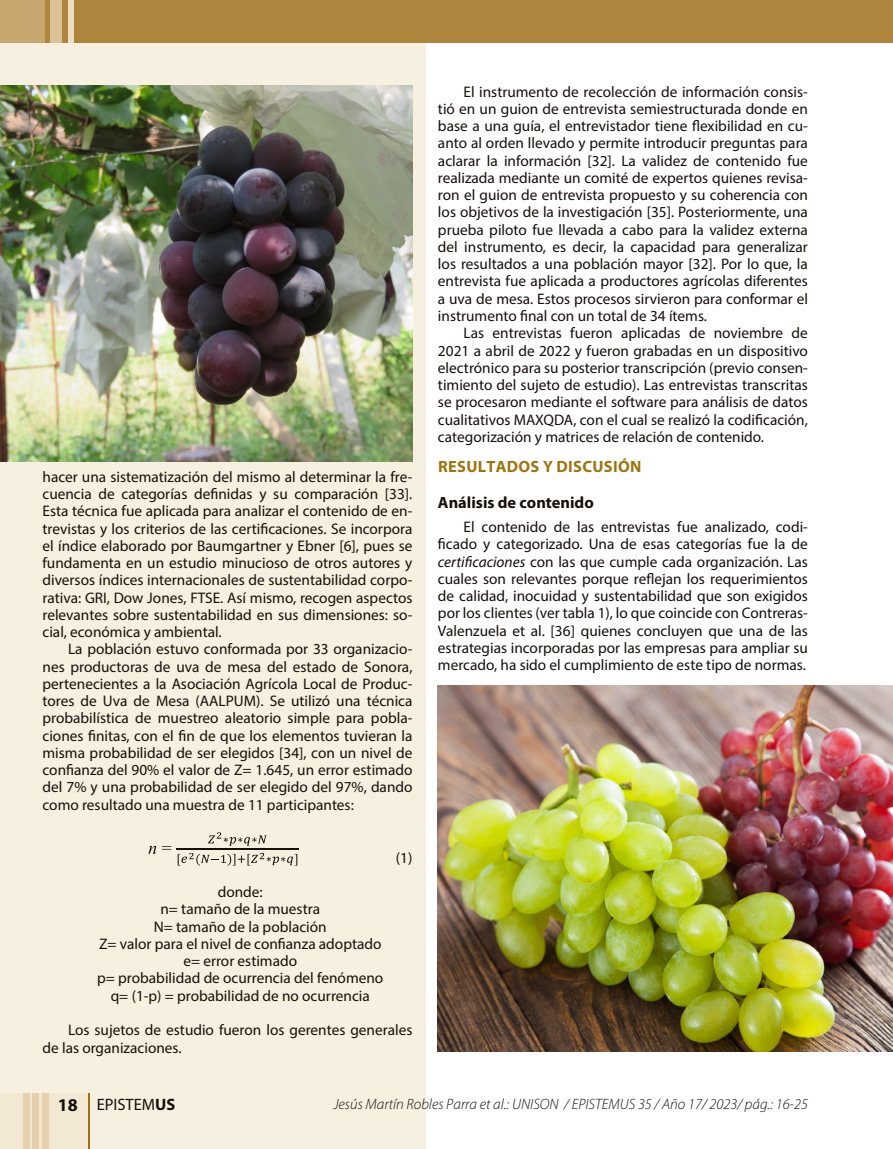
<style>
.page{position:relative;width:893px;height:1149px;background:#fff}
.page>*{position:absolute;margin:0;border:0;box-sizing:border-box;transform-origin:0 0}
.t1{font:16.5px "Myriad Pro";color:#16100a}
.t2{font:700 16.35px "Myriad Pro";letter-spacing:.02em;color:#9e7411}
.t3{font:700 16.35px "Myriad Pro";color:#16100a}
.t4{font:15.3px/17.2px "Myriad Pro";color:#16100a;text-align:justify}
.t5{font:italic 300 15px "Myriad Pro";color:#16100a}
.s1{font-style:italic}
.s2{font-weight:700;font-size:18px}
.s3{font-weight:700}
</style>
<div class="page">
<div style="left:0;top:0;width:425px;height:1148px;background:#f7efe0"></div>
<svg style="left:148px;top:845px;width:8px;height:8px"></svg>
<svg style="left:162px;top:846px;width:9px;height:3px"></svg>
<svg style="left:208px;top:832px;width:59px;height:13px"></svg>
<svg style="left:178px;top:852px;width:119px;height:13px"></svg>
<hr style="left:176px;top:847px;width:123px;height:1px;background:#16100a">
<div style="left:0;top:0;width:893px;height:43px;background:#ad853c"></div>
<div style="left:0;top:0;width:44px;height:43px;background:#c7a670"></div>
<div style="left:50px;top:0;width:12px;height:43px;background:#dbc298"></div>
<div style="left:68px;top:0;width:6px;height:43px;background:#eddec1"></div>
<img style="left:0;top:85px;width:412px;height:376px">
<img style="left:438px;top:685px;width:455px;height:366px">
<div style="left:0;top:1092px;width:89px;height:56px;background:#f3e8d4"></div>
<div style="left:23px;top:1092px;width:6px;height:56px;background:#e4d0ac"></div>
<div style="left:32px;top:1092px;width:7px;height:56px;background:#e4d0ac"></div>
<div style="left:42px;top:1092px;width:6px;height:56px;background:#e4d0ac"></div>
<hr style="left:88px;top:1092px;width:1px;height:56px;background:#9e7411">
<p class="t4" style="left:43px;top:467px;width:371px">hacer una sistematización del mismo al determinar la fre&shy;cuencia de categorías definidas y su comparación [33].<br>Esta técnica fue aplicada para analizar el contenido de en&shy;trevistas y los criterios de las certificaciones. Se incorpora el índice elaborado por Baumgartner y Ebner [6], pues se fundamenta en un estudio minucioso de otros autores y diversos índices internacionales de sustentabilidad corpo&shy;rativa: GRI, Dow Jones, FTSE. Así mismo, recogen aspectos relevantes sobre sustentabilidad en sus dimensiones: so&shy;cial, económica y ambiental.</p>
<p class="t4" style="left:43px;top:640px;width:371px;text-indent:26px">La población estuvo conformada por 33 organizacio&shy;nes productoras de uva de mesa del estado de Sonora, pertenecientes a la Asociación Agrícola Local de Produc&shy;tores de Uva de Mesa (AALPUM). Se utilizó una técnica probabilística de muestreo aleatorio simple para pobla&shy;ciones finitas, con el fin de que los elementos tuvieran la misma probabilidad de ser elegidos [34], con un nivel de confianza del 90% el valor de Z= 1.645, un error estimado del 7% y una probabilidad de ser elegido del 97%, dando como resultado una muestra de 11 participantes:</p>
<p class="t4" style="left:396px;top:848px;width:18px">(1)</p>
<p class="t4" style="left:97px;top:882px;width:288px;text-align:center">donde:<br>n= tamaño de la muestra<br>N= tamaño de la población<br>Z= valor para el nivel de confianza adoptado e= error estimado<br>p= probabilidad de ocurrencia del fenómeno q= (1-p) = probabilidad de no ocurrencia</p>
<p class="t4" style="left:43px;top:1020px;width:371px;text-indent:26px">Los sujetos de estudio fueron los gerentes generales de las organizaciones.</p>
<p class="t4" style="left:438px;top:82px;width:371px;text-indent:26px">El instrumento de recolección de información consis&shy;tió en un guion de entrevista semiestructurada donde en base a una guía, el entrevistador tiene flexibilidad en cu&shy;anto al orden llevado y permite introducir preguntas para aclarar la información [32]. La validez de contenido fue realizada mediante un comité de expertos quienes revisa&shy;ron el guion de entrevista propuesto y su coherencia con los objetivos de la investigación [35]. Posteriormente, una prueba piloto fue llevada a cabo para la validez externa del instrumento, es decir, la capacidad para generalizar los resultados a una población mayor [32]. Por lo que, la entrevista fue aplicada a productores agrícolas diferentes a uva de mesa. Estos procesos sirvieron para conformar el instrumento final con un total de 34 ítems.</p>
<p class="t4" style="left:438px;top:324px;width:371px;text-indent:26px">Las entrevistas fueron aplicadas de noviembre de 2021 a abril de 2022 y fueron grabadas en un dispositivo electrónico para su posterior transcripción (previo consen&shy;timiento del sujeto de estudio). Las entrevistas transcritas se procesaron mediante el software para análisis de datos cualitativos MAXQDA, con el cual se realizó la codificación, categorización y matrices de relación de contenido.</p>
<p class="t2" style="left:438px;top:455px;width:205px">RESULTADOS Y DISCUSIÓN</p>
<p class="t3" style="left:438px;top:492px;width:157px">Análisis de contenido</p>
<p class="t4" style="left:438px;top:518px;width:371px;text-indent:26px">El contenido de las entrevistas fue analizado, codi&shy;ficado y categorizado. Una de esas categorías fue la de <span class="s1">certificaciones</span> con las que cumple cada organización. Las cuales son relevantes porque reflejan los requerimientos de calidad, inocuidad y sustentabilidad que son exigidos por los clientes (ver tabla 1), lo que coincide con Contreras-Valenzuela et al. [36] quienes concluyen que una de las estrategias incorporadas por las empresas para ampliar su mercado, ha sido el cumplimiento de este tipo de normas.</p>
<p class="t1" style="left:58px;top:1093px;width:119px"><span class="s2">18</span> EPISTEM<span class="s3">US</span></p>
<p class="t5" style="left:333px;top:1094px;width:476px">Jesús Martín Robles Parra et al.: UNISON / EPISTEMUS 35 / Año 17/ 2023/ pág.: 16-25</p>
</div>
